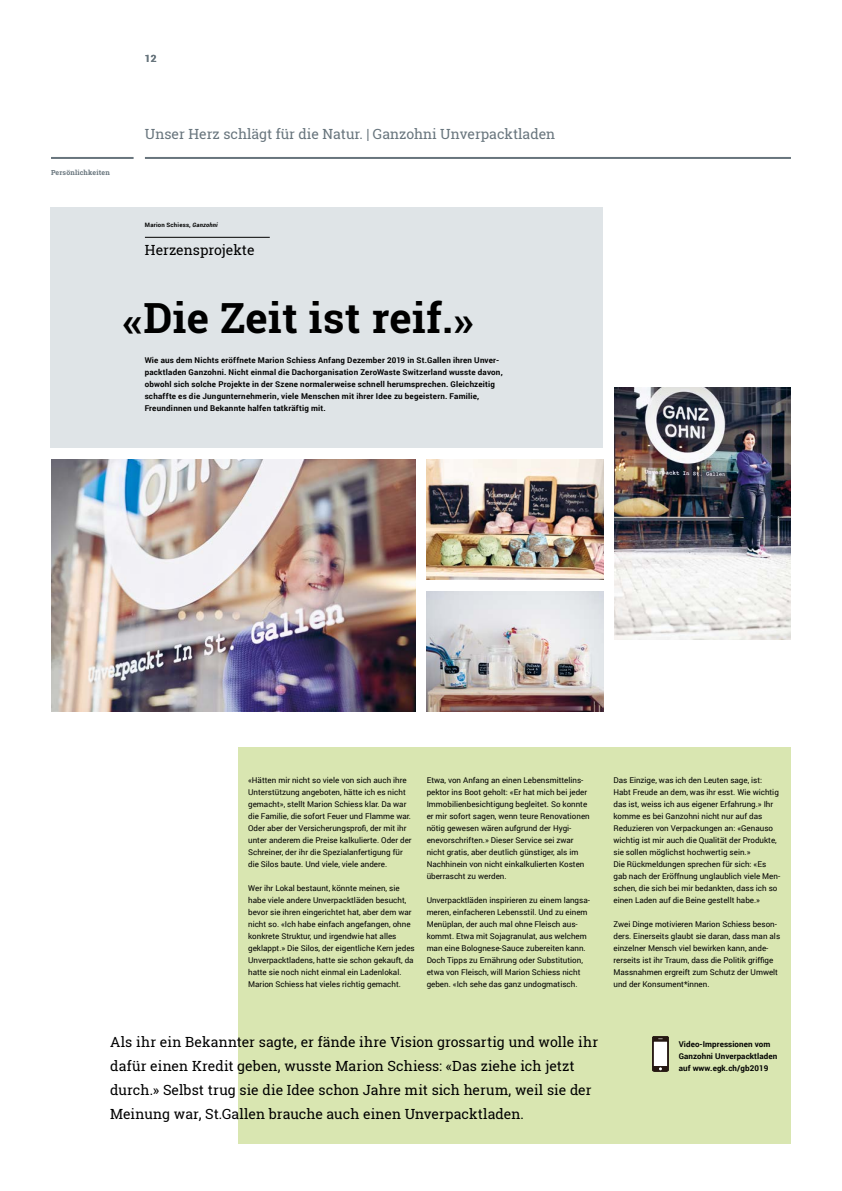
<style>
.page{position:relative;width:842px;height:1191px;background:#fff}
.page>*{position:absolute;margin:0;border:0;box-sizing:border-box;transform-origin:0 0}
.t1{font:700 42px "Roboto Slab";letter-spacing:.01em;color:#000}
.t2{font:14px/24px "Roboto Slab";color:#000}
.t3{font:14px "Roboto Slab";color:#68757d}
.t4{font:700 10px "Roboto";color:#68757d}
.t5{font:8px/12px "Roboto";color:#000}
.t6{font:700 8px/12px "Roboto";letter-spacing:.025em;color:#000}
.t7{font:700 7px "Roboto Slab";letter-spacing:.02em;color:#68757d}
.t8{font:700 6px "Roboto";letter-spacing:.035em;color:#000}
.s1{font-style:italic}
</style>
<div class="page">
<hr style="left:145px;top:157px;width:646px;height:2px;background:#68757d">
<hr style="left:51px;top:157px;width:83px;height:2px;background:#68757d">
<img style="left:51px;top:459px;width:364px;height:252px">
<div style="left:51px;top:207px;width:552px;height:240px;background:#dfe4e7"></div>
<div style="left:239px;top:747px;width:552px;height:396px;background:#d9e6b1"></div>
<img style="left:427px;top:459px;width:176px;height:120px">
<img style="left:427px;top:591px;width:176px;height:120px">
<svg style="left:652px;top:1036px;width:17px;height:35px"></svg>
<hr style="left:145px;top:237px;width:125px;height:1px;background:#000">
<img style="left:614px;top:387px;width:177px;height:252px">
<p class="t4" style="left:145px;top:51px;width:13px">12</p>
<p class="t7" style="left:51px;top:167px;width:60px">Persönlichkeiten</p>
<h2 class="t3" style="left:145px;top:125px;width:412px">Unser Herz schlägt für die Natur. | Ganzohni Unverpacktladen</h2>
<p class="t8" style="left:145px;top:221px;width:74px">Marion Schiess, <span class="s1">Ganzohni</span></p>
<h2 class="t2" style="left:145px;top:238px;width:111px">Herzensprojekte</h2>
<h1 class="t1" style="left:123px;top:289px;width:351px">«Die Zeit ist reif.»</h1>
<p class="t6" style="left:145px;top:354px;width:360px">Wie aus dem Nichts eröffnete Marion Schiess Anfang Dezember 2019 in St.Gallen ihren Unver&shy;packtladen Ganzohni. Nicht einmal die Dachorganisation ZeroWaste Switzerland wusste davon, obwohl sich solche Projekte in der Szene normalerweise schnell herumsprechen. Gleichzeitig schaffte es die Jungunternehmerin, viele Menschen mit ihrer Idee zu begeistern. Familie, Freundinnen und Bekannte halfen tatkräftig mit.</p>
<p class="t5" style="left:248px;top:774px;width:165px">«Hätten mir nicht so viele von sich auch ihre Unterstützung angeboten, hätte ich es nicht gemacht», stellt Marion Schiess klar. Da war die Familie, die sofort Feuer und Flamme war.<br>Oder aber der Versicherungsprofi, der mit ihr unter anderem die Preise kalkulierte. Oder der Schreiner, der ihr die Spezialanfertigung für die Silos baute. Und viele, viele andere.</p>
<p class="t5" style="left:248px;top:882px;width:168px">Wer ihr Lokal bestaunt, könnte meinen, sie habe viele andere Unverpacktläden besucht, bevor sie ihren eingerichtet hat, aber dem war nicht so. «Ich habe einfach angefangen, ohne konkrete Struktur, und irgendwie hat alles geklappt.» Die Silos, der eigentliche Kern jedes Unverpacktladens, hatte sie schon gekauft, da hatte sie noch nicht einmal ein Ladenlokal.<br>Marion Schiess hat vieles richtig gemacht.</p>
<p class="t5" style="left:427px;top:774px;width:165px">Etwa, von Anfang an einen Lebensmittelins&shy;pektor ins Boot geholt: «Er hat mich bei jeder Immobilienbesichtigung begleitet. So konnte er mir sofort sagen, wenn teure Renovationen nötig gewesen wären aufgrund der Hygi&shy;enevorschriften.» Dieser Service sei zwar nicht gratis, aber deutlich günstiger, als im Nachhinein von nicht einkalkulierten Kosten überrascht zu werden.</p>
<p class="t5" style="left:427px;top:894px;width:165px">Unverpacktläden inspirieren zu einem langsa&shy;meren, einfacheren Lebensstil. Und zu einem Menüplan, der auch mal ohne Fleisch aus&shy;kommt. Etwa mit Sojagranulat, aus welchem man eine Bolognese-Sauce zubereiten kann.<br>Doch Tipps zu Ernährung oder Substitution, etwa von Fleisch, will Marion Schiess nicht geben. «Ich sehe das ganz undogmatisch.</p>
<p class="t5" style="left:613px;top:774px;width:168px">Das Einzige, was ich den Leuten sage, ist:<br>Habt Freude an dem, was ihr esst. Wie wichtig das ist, weiss ich aus eigener Erfahrung.» Ihr komme es bei Ganzohni nicht nur auf das Reduzieren von Verpackungen an: «Genauso wichtig ist mir auch die Qualität der Produkte, sie sollen möglichst hochwertig sein.»<br>Die Rückmeldungen sprechen für sich: «Es gab nach der Eröffnung unglaublich viele Men&shy;schen, die sich bei mir bedankten, dass ich so einen Laden auf die Beine gestellt habe.»</p>
<p class="t5" style="left:613px;top:918px;width:168px">Zwei Dinge motivieren Marion Schiess beson&shy;ders. Einerseits glaubt sie daran, dass man als einzelner Mensch viel bewirken kann, ande&shy;rerseits ist ihr Traum, dass die Politik griffige Massnahmen ergreift zum Schutz der Umwelt und der Konsument*innen.</p>
<p class="t2" style="left:110px;top:1030px;width:489px">Als ihr ein Bekannter sagte, er fände ihre Vision grossartig und wolle ihr dafür einen Kredit geben, wusste Marion Schiess: «Das ziehe ich jetzt durch.» Selbst trug sie die Idee schon Jahre mit sich herum, weil sie der Meinung war, St.Gallen brauche auch einen Unverpacktladen.</p>
<p class="t6" style="left:679px;top:1038px;width:100px">Video-Impressionen vom<br>Ganzohni Unverpacktladen auf www.egk.ch/gb2019</p>
</div>
